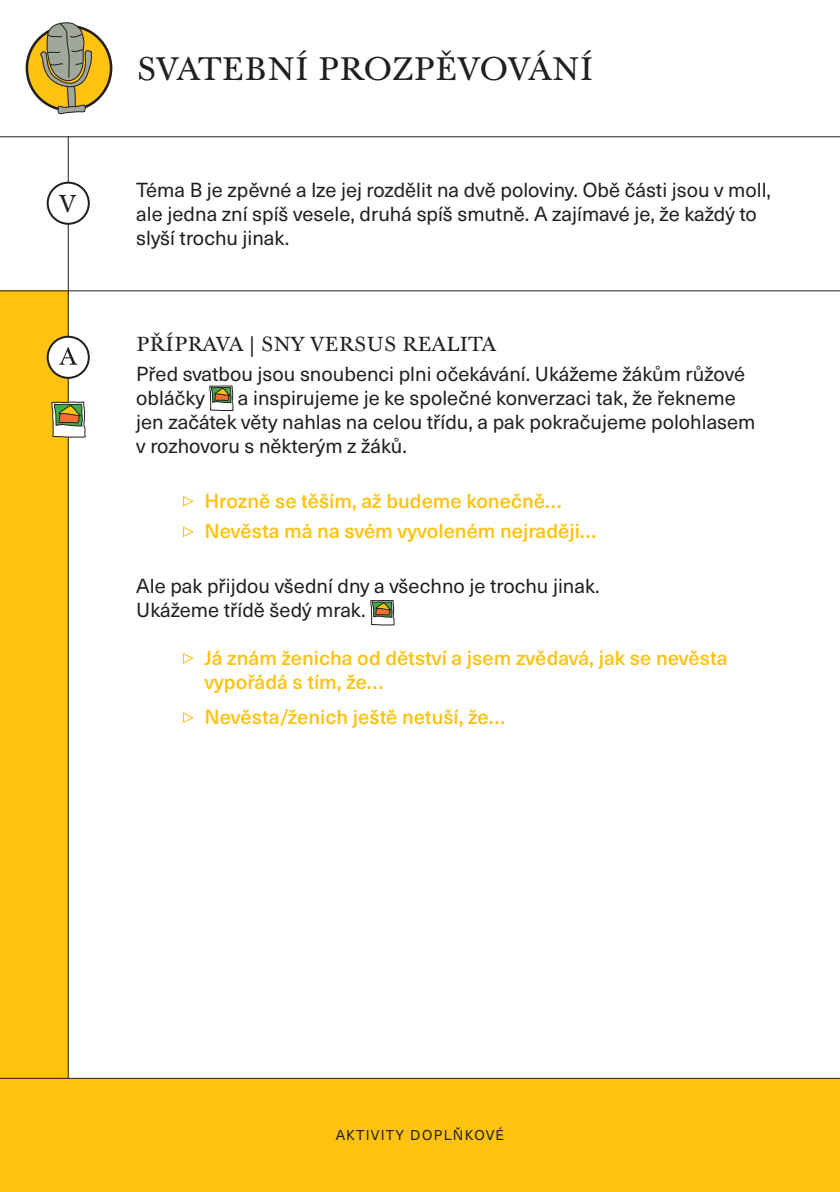
<style>
.page{position:relative;width:840px;height:1192px;background:#fff}
.page>*{position:absolute;margin:0;border:0;box-sizing:border-box;transform-origin:0 0}
.Hlavní_nadpis_16{font:32px "Baskerville 10 Pro";color:#231f20}
.Nadpis_12{font:24px "Baskerville 10 Pro";color:#231f20}
.Poznámky_10_Neue{font:20px/24px "Neue Haas Unica W1 G";color:#231f20}
.Poznámky_10_Neue-2{font:500 20px/24px "Neue Haas Unica W1 G";color:#fec210}
.Nadpis_12-2{font:20px "Baskerville 10 Pro";color:#231f20}
.Nadpis_12-3{font:14px "Neue Haas Unica W1 G";letter-spacing:.085em;color:#231f20}
.s1{font-family:"Arial";font-weight:400;font-size:13px}
</style>
<div class="page">
<div style="left:0;top:290px;width:68px;height:787px;background:#fec210"></div>
<hr style="left:0;top:136px;width:839px;height:1px;background:#231f20">
<hr style="left:0;top:290px;width:839px;height:1px;background:#231f20">
<svg style="left:209px;top:385px;width:25px;height:26px"></svg>
<svg style="left:370px;top:600px;width:24px;height:25px"></svg>
<div style="left:27px;top:26px;width:84px;height:84px;background:#fec210;border-radius:50%"></div>
<div style="left:26px;top:25px;width:86px;height:86px;border:3px solid #231f20;border-radius:50%"></div>
<hr style="left:68px;top:136px;width:1px;height:1055px;background:#231f20">
<div style="left:48px;top:183px;width:41px;height:41px;background:#fff;border-radius:50%"></div>
<div style="left:47px;top:182px;width:43px;height:43px;border:2px solid #231f20;border-radius:50%"></div>
<div style="left:0;top:1077px;width:839px;height:114px;background:#fec210"></div>
<hr style="left:0;top:1077px;width:839px;height:1px;background:#231f20">
<svg style="left:51px;top:387px;width:35px;height:59px"></svg>
<div style="left:48px;top:337px;width:41px;height:41px;background:#fff;border-radius:50%"></div>
<div style="left:47px;top:336px;width:43px;height:43px;border:2px solid #231f20;border-radius:50%"></div>
<svg style="left:59px;top:347px;width:18px;height:18px"></svg>
<svg style="left:40px;top:22px;width:52px;height:93px"></svg>
<p class="Nadpis_12" style="left:59px;top:189px;width:18px">V</p>
<p class="Hlavní_nadpis_16" style="left:137px;top:49px;width:458px">SVATEBNÍ PROZPĚVOVÁNÍ</p>
<p class="Poznámky_10_Neue" style="left:136px;top:177px;width:636px">Téma B je zpěvné a lze jej rozdělit na dvě poloviny. Obě části jsou v moll, ale jedna zní spíš vesele, druhá spíš smutně. A zajímavé je, že každý to slyší trochu jinak.</p>
<p class="Nadpis_12-2" style="left:136px;top:331px;width:361px">PŘÍPRAVA | SNY VERSUS REALITA</p>
<p class="Poznámky_10_Neue" style="left:136px;top:361px;width:610px">Před svatbou jsou snoubenci plni očekávání. Ukážeme žákům růžové obláčky</p>
<p class="Poznámky_10_Neue" style="left:136px;top:385px;width:620px;text-indent:102px">a inspirujeme je ke společné konverzaci tak, že řekneme jen začátek věty nahlas na celou třídu, a pak pokračujeme polohlasem v rozhovoru s některým z žáků.</p>
<p class="Poznámky_10_Neue-2" style="left:182px;top:487px;width:381px"><span class="s1">►</span> Hrozně se těším, až budeme konečně…</p>
<p class="Poznámky_10_Neue-2" style="left:182px;top:518px;width:416px"><span class="s1">►</span> Nevěsta má na svém vyvoleném nejraději…</p>
<p class="Poznámky_10_Neue" style="left:136px;top:572px;width:465px">Ale pak přijdou všední dny a všechno je trochu jinak.<br>Ukážeme třídě šedý mrak.</p>
<p class="Poznámky_10_Neue-2" style="left:204px;top:644px;width:524px;text-indent:-23px"><span class="s1">►</span> Já znám ženicha od dětství a jsem zvědavá, jak se nevěsta vypořádá s tím, že…</p>
<p class="Poznámky_10_Neue-2" style="left:182px;top:704px;width:325px"><span class="s1">►</span> Nevěsta/ženich ještě netuší, že…</p>
<p class="Nadpis_12-3" style="left:335px;top:1124px;width:170px">AKTIVITY DOPLŇKOVÉ</p>
</div>
